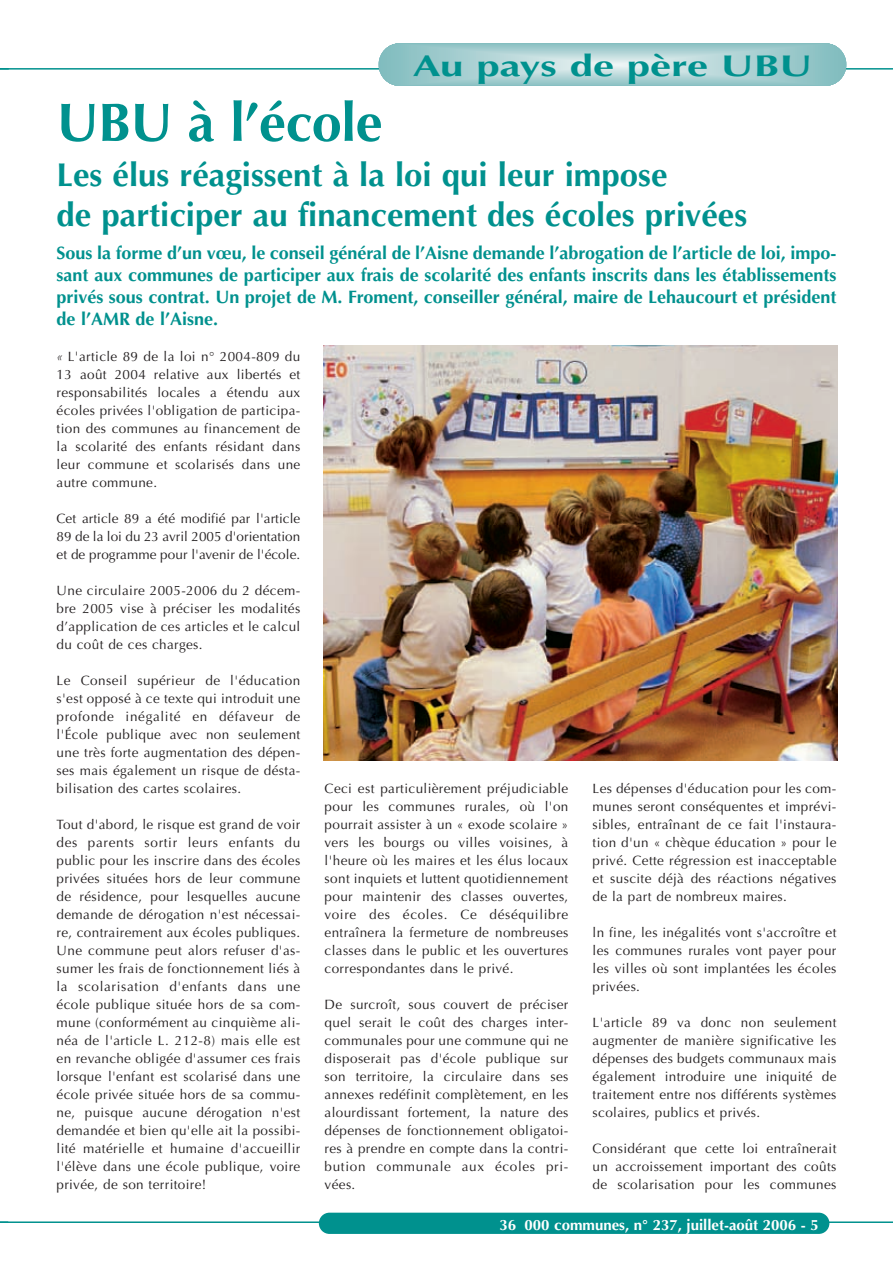
<style>
.page{position:relative;width:893px;height:1263px;background:#fff}
.page>*{position:absolute;margin:0;border:0;box-sizing:border-box;transform-origin:0 0}
.t1{font:700 54px "Optima";letter-spacing:-.01em;color:#00918e}
.t2{font:700 33px/40.5px "Optima";color:#00918e}
.t3{font:700 30px "Optima";color:#00918e;scale:1.4 1}
.t4{font:700 18px/22px "Optima";color:#00918e;text-align:justify}
.t5{font:700 15px "Optima";color:#fff}
.t6{font:13.5px/18px "Optima";letter-spacing:.03em;color:#231f20;text-align:justify}
.s1{font-style:italic}
</style>
<div class="page">
<img style="left:0;top:43px;width:892px;height:1191px">
<h1 class="t1" style="left:57px;top:100px;width:327px">UBU à l’école</h1>
<h3 class="t3" style="left:413px;top:54px;width:286px">Au pays de père UBU</h3>
<h2 class="t2" style="left:57px;top:157px;width:692px">Les élus réagissent à la loi qui leur impose<br>de participer au financement des écoles privées</h2>
<p class="t4" style="left:57px;top:244px;width:781px">Sous la forme d’un vœu, le conseil général de l’Aisne demande l’abrogation de l’article de loi, impo&shy;sant aux communes de participer aux frais de scolarité des enfants inscrits dans les établissements privés sous contrat. Un projet de M. Froment, conseiller général, maire de Lehaucourt et président de l’AMR de l’Aisne.</p>
<p class="t6" style="left:57px;top:349px;width:245px"><span class="s1">«</span> L'article 89 de la loi n° 2004-809 du 13 août 2004 relative aux libertés et responsabilités locales a étendu aux écoles privées l'obligation de participa&shy;tion des communes au financement de la scolarité des enfants résidant dans leur commune et scolarisés dans une autre commune.</p>
<p class="t6" style="left:57px;top:511px;width:245px">Cet article 89 a été modifié par l'article 89 de la loi du 23 avril 2005 d'orientation et de programme pour l'avenir de l'école.</p>
<p class="t6" style="left:57px;top:583px;width:245px">Une circulaire 2005-2006 du 2 décem&shy;bre 2005 vise à préciser les modalités d’application de ces articles et le calcul du coût de ces charges.</p>
<p class="t6" style="left:57px;top:673px;width:245px">Le Conseil supérieur de l'éducation s'est opposé à ce texte qui introduit une profonde inégalité en défaveur de l'École publique avec non seulement une très forte augmentation des dépen&shy;ses mais également un risque de désta&shy;bilisation des cartes scolaires.</p>
<p class="t6" style="left:57px;top:817px;width:245px">Tout d'abord, le risque est grand de voir des parents sortir leurs enfants du public pour les inscrire dans des écoles privées situées hors de leur commune de résidence, pour lesquelles aucune demande de dérogation n'est nécessai&shy;re, contrairement aux écoles publiques.<br>Une commune peut alors refuser d'as&shy;sumer les frais de fonctionnement liés à la scolarisation d'enfants dans une école publique située hors de sa com&shy;mune (conformément au cinquième ali&shy;néa de l'article L. 212-8) mais elle est en revanche obligée d'assumer ces frais lorsque l'enfant est scolarisé dans une école privée située hors de sa commu&shy;ne, puisque aucune dérogation n'est demandée et bien qu'elle ait la possibi&shy;lité matérielle et humaine d'accueillir l'élève dans une école publique, voire privée, de son territoire!</p>
<p class="t6" style="left:324px;top:781px;width:245px">Ceci est particulièrement préjudiciable pour les communes rurales, où l'on pourrait assister à un « exode scolaire » vers les bourgs ou villes voisines, à l'heure où les maires et les élus locaux sont inquiets et luttent quotidiennement pour maintenir des classes ouvertes, voire des écoles. Ce déséquilibre entraînera la fermeture de nombreuses classes dans le public et les ouvertures correspondantes dans le privé.</p>
<p class="t6" style="left:324px;top:997px;width:245px">De surcroît, sous couvert de préciser quel serait le coût des charges inter&shy;communales pour une commune qui ne disposerait pas d'école publique sur son territoire, la circulaire dans ses annexes redéfinit complètement, en les alourdissant fortement, la nature des dépenses de fonctionnement obligatoi&shy;res à prendre en compte dans la contri&shy;bution communale aux écoles pri&shy;vées.</p>
<p class="t6" style="left:592px;top:781px;width:245px">Les dépenses d'éducation pour les com&shy;munes seront conséquentes et imprévi&shy;sibles, entraînant de ce fait l'instaura&shy;tion d'un « chèque éducation » pour le privé. Cette régression est inacceptable et suscite déjà des réactions négatives de la part de nombreux maires.</p>
<p class="t6" style="left:592px;top:925px;width:245px">ln fine, les inégalités vont s'accroître et les communes rurales vont payer pour les villes où sont implantées les écoles privées.</p>
<p class="t6" style="left:592px;top:1015px;width:245px">L'article 89 va donc non seulement augmenter de manière significative les dépenses des budgets communaux mais également introduire une iniquité de traitement entre nos différents systèmes scolaires, publics et privés.</p>
<p class="t6" style="left:592px;top:1141px;width:245px">Considérant que cette loi entraînerait un accroissement important des coûts de scolarisation pour les communes</p>
<p class="t5" style="left:499px;top:1219px;width:320px">36 000 communes, n° 237, juillet-août 2006 - 5</p>
</div>
